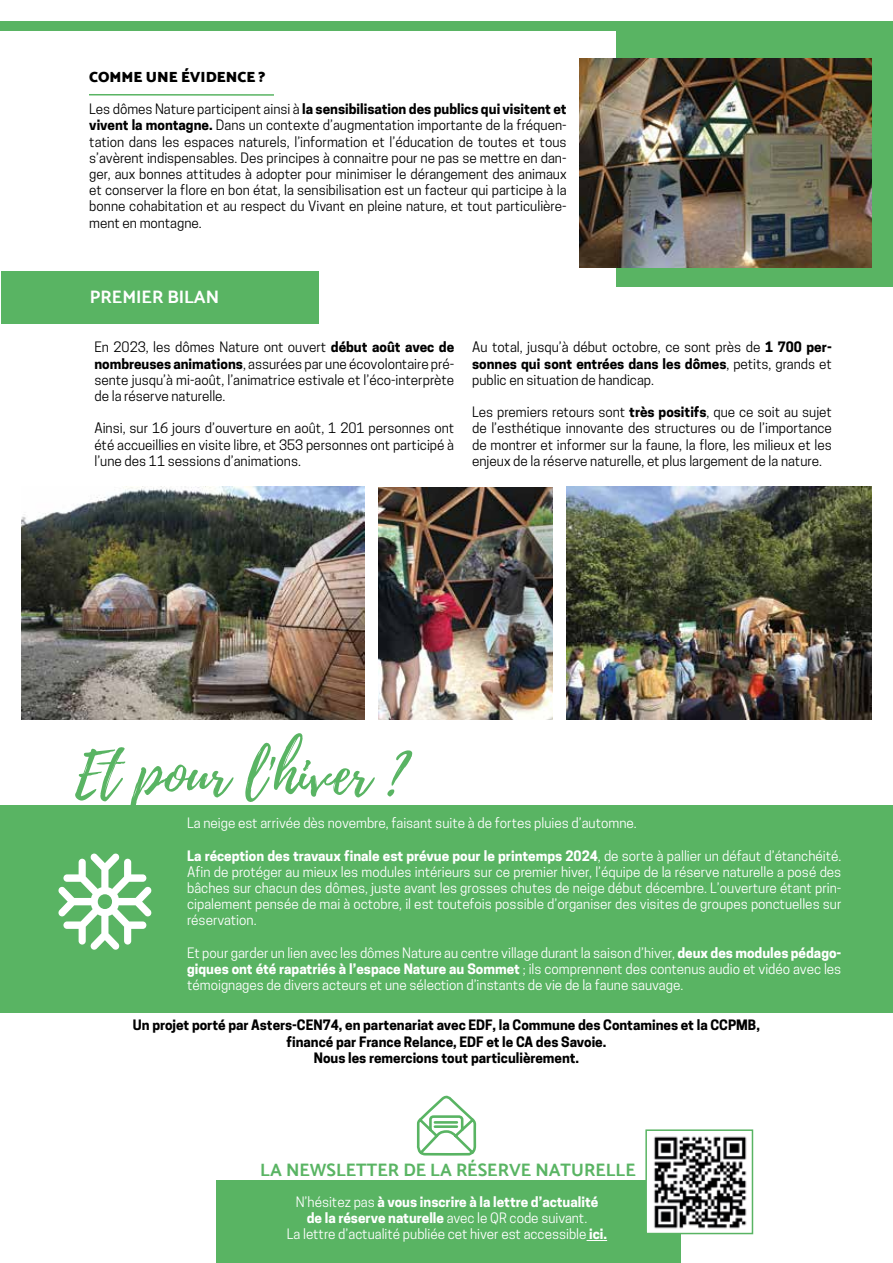
<style>
.page{position:relative;width:893px;height:1263px;background:#fff}
.page>*{position:absolute;margin:0;border:0;box-sizing:border-box;transform-origin:0 0}
.t1{font:700 18px "Catamaran";color:#59b463}
.t2{font:700 18px "Catamaran";color:#fff}
.t3{font:900 15px "Catamaran";color:#000}
.t4{font:13.5px/16.2px "Cooper Hewitt";color:#000;text-align:justify}
.t5{font:13.5px/16.2px "Cooper Hewitt";color:#fff;text-align:justify}
.t6{font:700 13.5px/16.2px "Cooper Hewitt";color:#000;text-align:center}
.s1{font-weight:700}
</style>
<div class="page">
<div style="left:0;top:21px;width:893px;height:10px;background:#59b463"></div>
<div style="left:1px;top:272px;width:317px;height:52px;background:#59b463"></div>
<div style="left:617px;top:29px;width:276px;height:258px;background:#59b463"></div>
<img style="left:379px;top:487px;width:174px;height:232px">
<img style="left:21px;top:487px;width:344px;height:232px">
<img style="left:580px;top:58px;width:292px;height:209px">
<div style="left:0;top:805px;width:893px;height:207px;background:#59b463"></div>
<svg style="left:75px;top:733px;width:337px;height:72px"></svg>
<img style="left:567px;top:487px;width:305px;height:232px">
<svg style="left:58px;top:853px;width:94px;height:97px"></svg>
<hr style="left:89px;top:94px;width:185px;height:2px;background:#59b463">
<div style="left:217px;top:1181px;width:464px;height:82px;background:#59b463"></div>
<img style="left:648px;top:1136px;width:99px;height:95px">
<div style="left:645px;top:1129px;width:108px;height:105px;border:2px solid #59b463"></div>
<svg style="left:416px;top:1095px;width:61px;height:61px"></svg>
<svg style="left:587px;top:1240px;width:20px;height:1px"></svg>
<p class="t3" style="left:89px;top:68px;width:178px">COMME UNE ÉVIDENCE ?</p>
<p class="t4" style="left:89px;top:101px;width:479px">Les dômes Nature participent ainsi à <span class="s1">la sensibilisation des publics qui visitent et vivent la montagne.</span> Dans un contexte d’augmentation importante de la fréquen&shy;tation dans les espaces naturels, l’information et l’éducation de toutes et tous s’avèrent indispensables. Des principes à connaitre pour ne pas se mettre en dan&shy;ger, aux bonnes attitudes à adopter pour minimiser le dérangement des animaux et conserver la flore en bon état, la sensibilisation est un facteur qui participe à la bonne cohabitation et au respect du Vivant en pleine nature, et tout particulière&shy;ment en montagne.</p>
<h1 class="t2" style="left:90px;top:286px;width:131px">PREMIER BILAN</h1>
<p class="t4" style="left:94px;top:339px;width:361px">En 2023, les dômes Nature ont ouvert <span class="s1">début août avec de nombreuses animations</span>, assurées par une écovolontaire pré&shy;sente jusqu’à mi-août, l’animatrice estivale et l’éco-interprète de la réserve naturelle.</p>
<p class="t4" style="left:94px;top:420px;width:361px">Ainsi, sur 16 jours d’ouverture en août, 1 201 personnes ont été accueillies en visite libre, et 353 personnes ont participé à l’une des 11 sessions d’animations.</p>
<p class="t4" style="left:472px;top:339px;width:361px">Au total, jusqu’à début octobre, ce sont près de <span class="s1">1 700 per&shy;sonnes qui sont entrées dans les dômes</span>, petits, grands et public en situation de handicap.</p>
<p class="t4" style="left:472px;top:404px;width:361px">Les premiers retours sont <span class="s1">très positifs</span>, que ce soit au sujet de l’esthétique innovante des structures ou de l’importance de montrer et informer sur la faune, la flore, les milieux et les enjeux de la réserve naturelle, et plus largement de la nature.</p>
<p class="t5" style="left:187px;top:815px;width:451px">La neige est arrivée dès novembre, faisant suite à de fortes pluies d’automne.</p>
<p class="t5" style="left:187px;top:847px;width:656px"><span class="s1">La réception des travaux finale est prévue pour le printemps 2024</span>, de sorte à pallier un défaut d’étanchéité.<br>Afin de protéger au mieux les modules intérieurs sur ce premier hiver, l’équipe de la réserve naturelle a posé des bâches sur chacun des dômes, juste avant les grosses chutes de neige début décembre. L’ouverture étant prin&shy;cipalement pensée de mai à octobre, il est toutefois possible d’organiser des visites de groupes ponctuelles sur réservation.</p>
<p class="t5" style="left:187px;top:945px;width:656px">Et pour garder un lien avec les dômes Nature au centre village durant la saison d’hiver, <span class="s1">deux des modules pédago&shy;giques ont été rapatriés à l’espace Nature au Sommet</span> ; ils comprennent des contenus audio et vidéo avec les témoignages de divers acteurs et une sélection d’instants de vie de la faune sauvage.</p>
<p class="t6" style="left:133px;top:1017px;width:629px">Un projet porté par Asters-CEN74, en partenariat avec EDF, la Commune des Contamines et la CCPMB, financé par France Relance, EDF et le CA des Savoie.<br>Nous les remercions tout particulièrement.</p>
<h1 class="t1" style="left:260px;top:1159px;width:377px">LA NEWSLETTER DE LA RÉSERVE NATURELLE</h1>
<p class="t5" style="left:287px;top:1194px;width:322px;text-align:center">N’hésitez pas <span class="s1">à vous inscrire à la lettre d’actualité de la réserve naturelle</span> avec le QR code suivant.<br>La lettre d’actualité publiée cet hiver est accessible <span class="s1">ici.</span></p>
</div>
